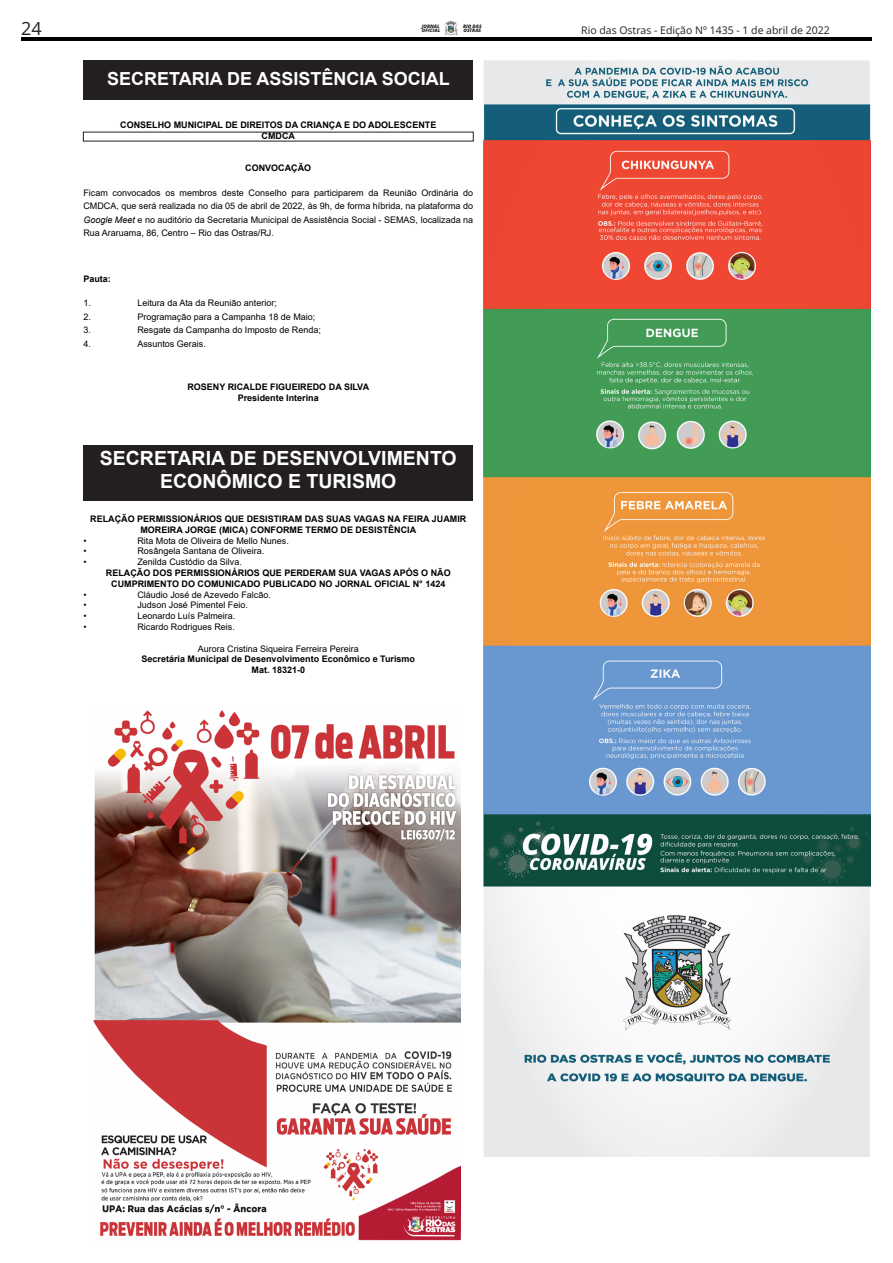
<style>
.page{position:relative;width:893px;height:1263px;background:#fff}
.page>*{position:absolute;margin:0;border:0;box-sizing:border-box;transform-origin:0 0}
.t1{font:700 19.5px/23.4px "Arial";color:#fff;text-align:center}
.t2{font:700 18px "Arial";color:#fff}
.t3{font:18px "Open Sans";color:#231f20}
.t4{font:10.5px "Open Sans";color:#231f20}
.t5{font:9px/13.5px "Arial";color:#000;text-align:justify}
.t6{font:700 9px/10.8px "Arial";color:#000;text-align:center}
.t7{font:italic 800 4.8px/4.2px "Open Sans";color:#231f20}
.s1{font-style:italic}
</style>
<div class="page">
<hr style="left:21px;top:37px;width:851px;height:3px;background:#000">
<svg style="left:445px;top:22px;width:12px;height:13px"></svg>
<div style="left:83px;top:60px;width:390px;height:39px;background:#231f20"></div>
<div style="left:83px;top:445px;width:390px;height:55px;background:#231f20"></div>
<img style="left:94px;top:710px;width:367px;height:531px">
<img style="left:483px;top:60px;width:387px;height:1097px">
<h2 class="t3" style="left:21px;top:16px;width:22px">24</h2>
<p class="t4" style="left:581px;top:23px;width:250px">Rio das Ostras - Edição Nº 1435 - 1 de abril de 2022</p>
<p class="t7" style="left:422px;top:24px;width:20px">JORNAL<br>OFICIAL</p>
<p class="t7" style="left:463px;top:24px;width:20px">RIO DAS<br>OSTRAS</p>
<p class="t2" style="left:107px;top:66px;width:344px">SECRETARIA DE ASSISTÊNCIA SOCIAL</p>
<p class="t6" style="left:120px;top:120px;width:318px">CONSELHO MUNICIPAL DE DIREITOS DA CRIANÇA E DO ADOLESCENTE</p>
<p class="t6" style="left:262px;top:130px;width:35px">CMDCA</p>
<p class="t6" style="left:245px;top:163px;width:67px">CONVOCAÇÃO</p>
<p class="t5" style="left:83px;top:186px;width:391px">Ficam convocados os membros deste Conselho para participarem da Reunião Ordinária do CMDCA, que será realizada no dia 05 de abril de 2022, às 9h, de forma híbrida, na plataforma do <span class="s1">Google Meet</span> e no auditório da Secretaria Municipal de Assistência Social - SEMAS, localizada na Rua Araruama, 86, Centro – Rio das Ostras/RJ.</p>
<p class="t6" style="left:83px;top:273px;width:29px">Pauta:</p>
<p class="t5" style="left:83px;top:296px;width:9px">1.</p>
<p class="t5" style="left:137px;top:296px;width:141px">Leitura da Ata da Reunião anterior;</p>
<p class="t5" style="left:83px;top:310px;width:9px">2.</p>
<p class="t5" style="left:137px;top:310px;width:180px">Programação para a Campanha 18 de Maio;</p>
<p class="t5" style="left:83px;top:323px;width:9px">3.</p>
<p class="t5" style="left:137px;top:323px;width:185px">Resgate da Campanha do Imposto de Renda;</p>
<p class="t5" style="left:83px;top:337px;width:9px">4.</p>
<p class="t5" style="left:137px;top:337px;width:70px">Assuntos Gerais.</p>
<p class="t6" style="left:187px;top:381px;width:183px">ROSENY RICALDE FIGUEIREDO DA SILVA</p>
<p class="t6" style="left:238px;top:392px;width:83px">Presidente Interina</p>
<p class="t1" style="left:100px;top:446px;width:358px">SECRETARIA DE DESENVOLVIMENTO<br>ECONÔMICO E TURISMO</p>
<p class="t6" style="left:90px;top:514px;width:378px">RELAÇÃO PERMISSIONÁRIOS QUE DESISTIRAM DAS SUAS VAGAS NA FEIRA JUAMIR<br>MOREIRA JORGE (MICA) CONFORME TERMO DE DESISTÊNCIA</p>
<p class="t5" style="left:83px;top:534px;width:5px">•</p>
<p class="t5" style="left:137px;top:534px;width:153px">Rita Mota de Oliveira de Mello Nunes.</p>
<p class="t5" style="left:83px;top:544px;width:5px">•</p>
<p class="t5" style="left:137px;top:544px;width:129px">Rosângela Santana de Oliveira.</p>
<p class="t5" style="left:83px;top:555px;width:5px">•</p>
<p class="t5" style="left:137px;top:555px;width:106px">Zenilda Custódio da Silva.</p>
<p class="t6" style="left:106px;top:568px;width:346px">RELAÇÃO DOS PERMISSIONÁRIOS QUE PERDERAM SUA VAGAS APÓS O NÃO<br>CUMPRIMENTO DO COMUNICADO PUBLICADO NO JORNAL OFICIAL N° 1424</p>
<p class="t5" style="left:83px;top:588px;width:5px">•</p>
<p class="t5" style="left:137px;top:588px;width:135px">Cláudio José de Azevedo Falcão.</p>
<p class="t5" style="left:83px;top:598px;width:5px">•</p>
<p class="t5" style="left:137px;top:598px;width:112px">Judson José Pimentel Feio.</p>
<p class="t5" style="left:83px;top:609px;width:5px">•</p>
<p class="t5" style="left:137px;top:609px;width:100px">Leonardo Luís Palmeira.</p>
<p class="t5" style="left:83px;top:620px;width:5px">•</p>
<p class="t5" style="left:137px;top:620px;width:99px">Ricardo Rodrigues Reis.</p>
<p class="t5" style="left:198px;top:642px;width:163px">Aurora Cristina Siqueira Ferreira Pereira</p>
<p class="t6" style="left:142px;top:654px;width:275px">Secretária Municipal de Desenvolvimento Econômico e Turismo</p>
<p class="t6" style="left:252px;top:665px;width:55px">Mat. 18321-0</p>
</div>
